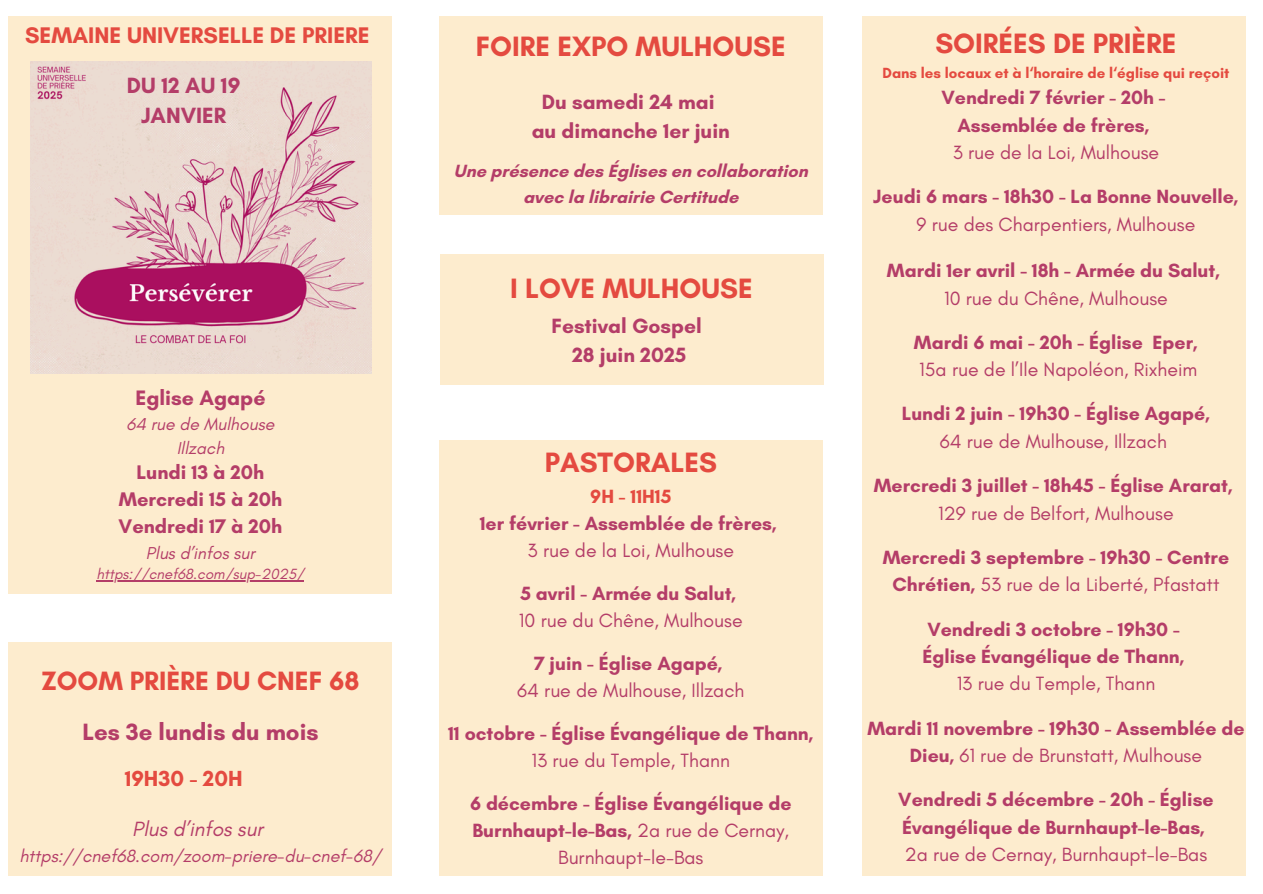
<style>
.page{position:relative;width:1263px;height:894px;background:#fff}
.page>*{position:absolute;margin:0;border:0;box-sizing:border-box;transform-origin:0 0}
.t1{font:700 28.5px "Glacial Indifference";color:#e44a40}
.t2{font:700 27px "Glacial Indifference";color:#e44a40}
.t3{font:700 24px "Glacial Indifference";color:#b43d68}
.t4{font:700 22.95px "Glacial Indifference";color:#e44a40}
.t5{font:700 22.5px/30.3px "Glacial Indifference";color:#b43d68;text-align:center}
.t6{font:700 22.2px "Glacial Indifference";color:#e44a40}
.t7{font:700 21.3px "Glacial Indifference";color:#b43d68}
.t8{font:700 21px/29px "Glacial Indifference";color:#b43d68;text-align:center}
.t9{font:italic 21px "Glacial Indifference";color:#b43d68}
.t10{font:700 20.1px "Glacial Indifference";color:#b43d68}
.t11{font:700 19.5px/27.3px "Glacial Indifference";color:#b43d68;text-align:center}
.t12{font:19.5px "Glacial Indifference";color:#b43d68}
.t13{font:700 19.5px "Glacial Indifference";color:#e44a40}
.t14{font:700 18px/25.3px "Glacial Indifference";color:#b43d68;text-align:center}
.t15{font:italic 18px "Glacial Indifference";color:#b43d68}
.t16{font:italic 17.55px "Glacial Indifference";color:#b43d68}
.t17{font:700 15px "Glacial Indifference";color:#e44a40}
.t18{font:italic 15px "Glacial Indifference";color:#b43d68}
.s1{font-weight:400}
</style>
<div class="page">
<div style="left:9px;top:16px;width:383px;height:577px;background:#fdecce"></div>
<div style="left:862px;top:16px;width:383px;height:859px;background:#fdecce"></div>
<div style="left:9px;top:642px;width:383px;height:233px;background:#fdecce"></div>
<div style="left:439px;top:16px;width:384px;height:198px;background:#fdecce"></div>
<div style="left:440px;top:254px;width:383px;height:131px;background:#fdecce"></div>
<div style="left:439px;top:440px;width:384px;height:435px;background:#fdecce"></div>
<img style="left:30px;top:62px;width:341px;height:311px">
<hr style="left:97px;top:580px;width:207px;height:1px;background:#b43d68">
<h2 class="t4" style="left:25px;top:21px;width:346px">SEMAINE UNIVERSELLE DE PRIERE</h2>
<h1 class="t1" style="left:935px;top:25px;width:243px">SOIRÉES DE PRIÈRE</h1>
<p class="t17" style="left:882px;top:64px;width:348px">Dans les locaux et à l‘horaire de l‘église qui reçoit</p>
<p class="t11" style="left:941px;top:84px;width:226px">Vendredi 7 février - 20h -<br>Assemblée de frères,</p>
<p class="t12" style="left:953px;top:140px;width:208px">3 rue de la Loi, Mulhouse</p>
<p class="t11" style="left:873px;top:183px;width:367px">Jeudi 6 mars - 18h30 - La Bonne Nouvelle,</p>
<p class="t12" style="left:917px;top:212px;width:280px">9 rue des Charpentiers, Mulhouse</p>
<p class="t11" style="left:887px;top:256px;width:335px">Mardi 1er avril - 18h - Armée du Salut,</p>
<p class="t12" style="left:944px;top:286px;width:225px">10 rue du Chêne, Mulhouse</p>
<p class="t11" style="left:914px;top:328px;width:285px">Mardi 6 mai - 20h - Église Eper,</p>
<p class="t12" style="left:919px;top:357px;width:280px">15a rue de l’Ile Napoléon, Rixheim</p>
<p class="t11" style="left:902px;top:400px;width:310px">Lundi 2 juin - 19h30 - Église Agapé,</p>
<p class="t12" style="left:940px;top:429px;width:229px">64 rue de Mulhouse, Illzach</p>
<p class="t11" style="left:874px;top:471px;width:360px">Mercredi 3 juillet - 18h45 - Église Ararat,</p>
<p class="t12" style="left:938px;top:501px;width:237px">129 rue de Belfort, Mulhouse</p>
<p class="t11" style="left:883px;top:543px;width:348px">Mercredi 3 septembre - 19h30 - Centre<br>Chrétien, <span class="s1">53 rue de la Liberté, Pfastatt</span></p>
<p class="t11" style="left:922px;top:614px;width:263px;text-align:left">Vendredi 3 octobre - 19h30 -<br>Église Évangélique de Thann,</p>
<p class="t12" style="left:957px;top:671px;width:200px">13 rue du Temple, Thann</p>
<p class="t11" style="left:867px;top:713px;width:379px">Mardi 11 novembre - 19h30 - Assemblée de<br>Dieu, <span class="s1">61 rue de Brunstatt, Mulhouse</span></p>
<p class="t11" style="left:898px;top:785px;width:317px;text-align:left">Vendredi 5 décembre - 20h - Église<br>Évangélique de Burnhaupt-le-Bas,</p>
<p class="t12" style="left:905px;top:842px;width:304px">2a rue de Cernay, Burnhaupt-le-Bas</p>
<h1 class="t1" style="left:476px;top:28px;width:311px">FOIRE EXPO MULHOUSE</h1>
<p class="t8" style="left:532px;top:87px;width:200px">Du samedi 24 mai au dimanche 1er juin</p>
<p class="t14" style="left:454px;top:158px;width:355px">Une présence des Églises en collaboration avec la librairie Certitude</p>
<p class="t5" style="left:127px;top:70px;width:115px">DU 12 AU 19<br>JANVIER</p>
<p class="t1" style="left:510px;top:271px;width:244px">I LOVE MULHOUSE</p>
<h2 class="t8" style="left:551px;top:310px;width:152px">Festival Gospel<br>28 juin 2025</h2>
<h2 class="t7" style="left:135px;top:384px;width:132px">Eglise Agapé</h2>
<p class="t16" style="left:127px;top:413px;width:149px">64 rue de Mulhouse</p>
<p class="t16" style="left:177px;top:437px;width:49px">Illzach</p>
<p class="t10" style="left:136px;top:459px;width:130px">Lundi 13 à 20h</p>
<p class="t10" style="left:119px;top:486px;width:165px">Mercredi 15 à 20h</p>
<p class="t10" style="left:119px;top:513px;width:165px">Vendredi 17 à 20h</p>
<p class="t16" style="left:146px;top:542px;width:111px">Plus d’infos sur</p>
<p class="t18" style="left:97px;top:564px;width:209px">https://cnef68.com/sup-2025/</p>
<h1 class="t1" style="left:545px;top:444px;width:174px">PASTORALES</h1>
<p class="t13" style="left:590px;top:484px;width:83px">9H - 11H15</p>
<p class="t11" style="left:480px;top:509px;width:299px">1er février - Assemblée de frères,</p>
<p class="t12" style="left:528px;top:538px;width:208px">3 rue de la Loi, Mulhouse</p>
<p class="t11" style="left:520px;top:579px;width:218px">5 avril - Armée du Salut,</p>
<p class="t12" style="left:519px;top:608px;width:225px">10 rue du Chêne, Mulhouse</p>
<p class="t11" style="left:534px;top:649px;width:190px">7 juin - Église Agapé,</p>
<p class="t12" style="left:517px;top:678px;width:229px">64 rue de Mulhouse, Illzach</p>
<p class="t11" style="left:448px;top:719px;width:367px">11 octobre - Église Évangélique de Thann,</p>
<p class="t12" style="left:531px;top:748px;width:200px">13 rue du Temple, Thann</p>
<p class="t11" style="left:470px;top:789px;width:323px">6 décembre - Église Évangélique de<br>Burnhaupt-le-Bas, <span class="s1">2a rue de Cernay,<br>Burnhaupt-le-Bas</span></p>
<h2 class="t2" style="left:41px;top:664px;width:319px">ZOOM PRIÈRE DU CNEF 68</h2>
<p class="t3" style="left:82px;top:717px;width:238px">Les 3e lundis du mois</p>
<h1 class="t6" style="left:125px;top:764px;width:119px">19H30 - 20H</h1>
<p class="t9" style="left:132px;top:815px;width:132px">Plus d’infos sur</p>
<p class="t15" style="left:19px;top:844px;width:364px">https://cnef68.com/zoom-priere-du-cnef-68/</p>
</div>
